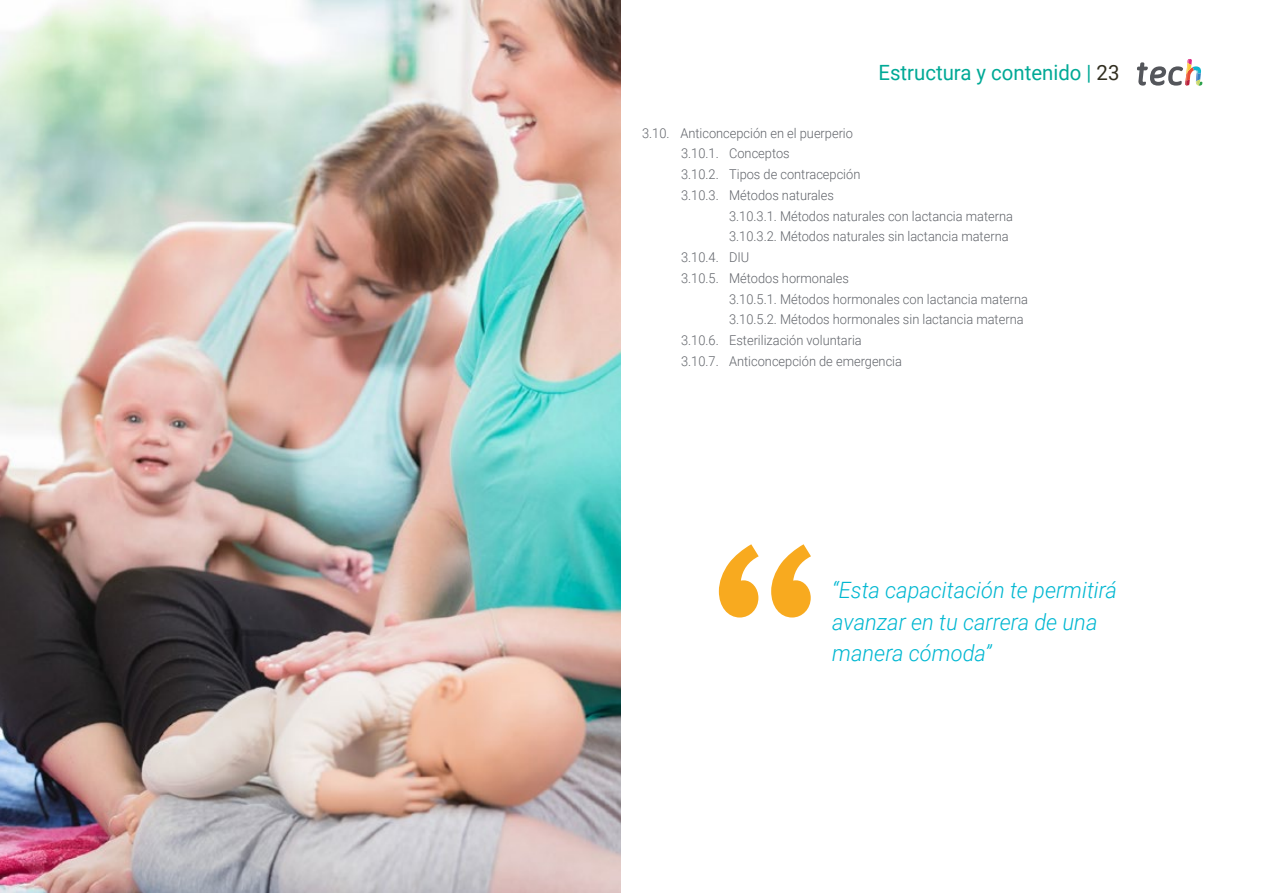
<style>
.page{position:relative;width:1263px;height:893px;background:#fff}
.page>*{position:absolute;margin:0;border:0;box-sizing:border-box;transform-origin:0 0}
.t1{font:italic 300 22.5px/31.5px "Roboto";color:#00b7d1}
.t2{font:21px "Roboto";color:#00a996}
.t3{font:300 13.5px/20.7px "Roboto";color:#61646a;scale:.95 1}
.s1{color:#312e20}
</style>
<div class="page">
<img style="left:0;top:0;width:621px;height:893px">
<svg style="left:719px;top:544px;width:92px;height:73px"></svg>
<svg style="left:1137px;top:59px;width:65px;height:27px"></svg>
<h2 class="t2" style="left:878px;top:57px;width:242px">Estructura y contenido | <span class="s1">23</span></h2>
<p class="t3" style="left:681px;top:122px;width:190px;text-indent:-39px">3.10. Anticoncepción en el puerperio<br>3.10.1. Conceptos<br>3.10.2. Tipos de contracepción<br>3.10.3. Métodos naturales</p>
<p class="t3" style="left:729px;top:205px;width:300px">3.10.3.1. Métodos naturales con lactancia materna</p>
<p class="t3" style="left:729px;top:226px;width:296px">3.10.3.2. Métodos naturales sin lactancia materna</p>
<p class="t3" style="left:681px;top:247px;width:73px">3.10.4. DIU</p>
<p class="t3" style="left:681px;top:267px;width:178px">3.10.5. Métodos hormonales</p>
<p class="t3" style="left:729px;top:288px;width:316px">3.10.5.1. Métodos hormonales con lactancia materna</p>
<p class="t3" style="left:729px;top:309px;width:311px">3.10.5.2. Métodos hormonales sin lactancia materna</p>
<p class="t3" style="left:681px;top:330px;width:192px">3.10.6. Esterilización voluntaria</p>
<p class="t3" style="left:681px;top:350px;width:234px">3.10.7. Anticoncepción de emergencia</p>
<h1 class="t1" style="left:832px;top:573px;width:286px">“Esta capacitación te permitirá avanzar en tu carrera de una manera cómoda”</h1>
</div>
